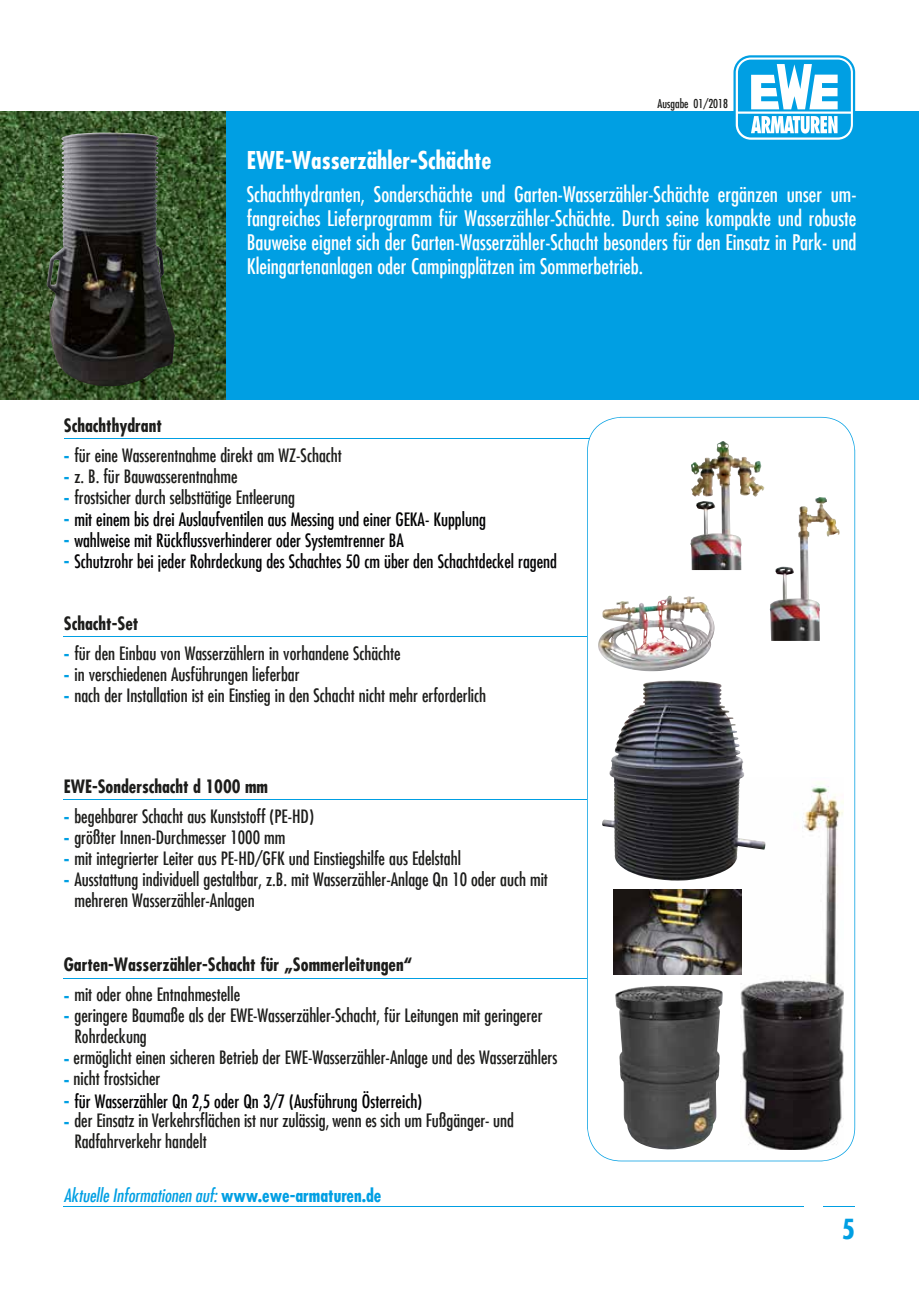
<style>
.page{position:relative;width:919px;height:1289px;background:#fff}
.page>*{position:absolute;margin:0;border:0;box-sizing:border-box;transform-origin:0 0}
.t1{font:700 condensed 27px "Futura Com";color:#009fe3}
.t2{font:700 condensed 24px "Futura Com";color:#fff}
.t3{font:500 condensed 21px/24px "Futura Com";color:#fff;text-align:justify}
.t4{font:500 condensed 18px/21px "Futura Com";color:#1d1d1b}
.t5{font:500 condensed 18px "Futura Com";color:#020203}
.t6{font:700 condensed 18px "Futura Com";color:#1d1d1b}
.t7{font:500 condensed 18px "Futura Com";color:#040305}
.t8{font:500 condensed 18px "Futura Com";color:#030304}
.t9{font:italic 500 condensed 18px "Futura Com";color:#009fe3}
.t10{font:500 condensed 12px "Futura Com";color:#1d1d1b}
.s1{font-weight:700;color:#009fe3}
.s2{font-weight:700;font-style:normal}
</style>
<div class="page">
<div style="left:0;top:112px;width:918px;height:288px;background:#009fe3"></div>
<hr style="left:64px;top:1205px;width:740px;height:1px;background:#009fe3">
<hr style="left:823px;top:1205px;width:32px;height:1px;background:#009fe3">
<svg style="left:733px;top:55px;width:122px;height:87px"></svg>
<svg style="left:735px;top:58px;width:117px;height:82px"></svg>
<svg style="left:738px;top:60px;width:112px;height:77px"></svg>
<svg style="left:587px;top:417px;width:268px;height:744px"></svg>
<hr style="left:64px;top:438px;width:525px;height:1px;background:#009fe3">
<hr style="left:64px;top:799px;width:523px;height:1px;background:#009fe3">
<hr style="left:64px;top:978px;width:523px;height:1px;background:#009fe3">
<hr style="left:64px;top:636px;width:523px;height:1px;background:#009fe3">
<img style="left:0;top:112px;width:225px;height:288px">
<img style="left:769px;top:497px;width:70px;height:144px">
<img style="left:615px;top:985px;width:107px;height:164px">
<img style="left:740px;top:777px;width:103px;height:372px">
<img style="left:598px;top:595px;width:116px;height:76px">
<img style="left:690px;top:441px;width:74px;height:129px">
<img style="left:602px;top:681px;width:163px;height:199px">
<img style="left:613px;top:889px;width:128px;height:85px">
<img style="left:47px;top:133px;width:128px;height:253px">
<p class="t10" style="left:657px;top:95px;width:72px">Ausgabe 01/2018</p>
<h2 class="t2" style="left:247px;top:144px;width:246px">EWE-Wasserzähler-Schächte</h2>
<p class="t3" style="left:247px;top:181px;width:611px">Schachthydranten, Sonderschächte und Garten-Wasserzähler-Schächte ergänzen unser um&shy;fangreiches Lieferprogramm für Wasserzähler-Schächte. Durch seine kompakte und robuste Bauweise eignet sich der Garten-Wasserzähler-Schacht besonders für den Einsatz in Park- und Kleingartenanlagen oder Campingplätzen im Sommerbetrieb.</p>
<p class="t6" style="left:64px;top:413px;width:100px">Schachthydrant</p>
<p class="t4" style="left:64px;top:444px;width:279px"><span class="s1">-</span> für eine Wasserentnahme direkt am WZ-Schacht</p>
<p class="t4" style="left:64px;top:465px;width:175px"><span class="s1">-</span> z. B. für Bauwasserentnahme</p>
<p class="t4" style="left:64px;top:486px;width:233px"><span class="s1">-</span> frostsicher durch selbsttätige Entleerung</p>
<p class="t5" style="left:64px;top:507px;width:423px"><span class="s1">-</span> mit einem bis drei Auslaufventilen aus Messing und einer GEKA- Kupplung</p>
<p class="t8" style="left:64px;top:528px;width:341px"><span class="s1">-</span> wahlweise mit Rückflussverhinderer oder Systemtrenner BA</p>
<p class="t7" style="left:64px;top:549px;width:494px"><span class="s1">-</span> Schutzrohr bei jeder Rohrdeckung des Schachtes 50 cm über den Schachtdeckel ragend</p>
<p class="t6" style="left:64px;top:611px;width:76px">Schacht-Set</p>
<p class="t4" style="left:64px;top:642px;width:338px"><span class="s1">-</span> für den Einbau von Wasserzählern in vorhandene Schächte</p>
<p class="t4" style="left:64px;top:663px;width:237px"><span class="s1">-</span> in verschiedenen Ausführungen lieferbar</p>
<p class="t4" style="left:64px;top:684px;width:424px"><span class="s1">-</span> nach der Installation ist ein Einstieg in den Schacht nicht mehr erforderlich</p>
<p class="t6" style="left:64px;top:774px;width:206px">EWE-Sonderschacht d 1000 mm</p>
<p class="t4" style="left:64px;top:805px;width:252px"><span class="s1">-</span> begehbarer Schacht aus Kunststoff (PE-HD)</p>
<p class="t4" style="left:64px;top:826px;width:223px"><span class="s1">-</span> größter Innen-Durchmesser 1000 mm</p>
<p class="t4" style="left:64px;top:847px;width:398px"><span class="s1">-</span> mit integrierter Leiter aus PE-HD/GFK und Einstiegshilfe aus Edelstahl</p>
<p class="t4" style="left:74px;top:868px;width:475px;text-indent:-11px"><span class="s1">-</span> Ausstattung individuell gestaltbar, z.B. mit Wasserzähler-Anlage Qn 10 oder auch mit mehreren Wasserzähler-Anlagen</p>
<p class="t6" style="left:64px;top:952px;width:350px">Garten-Wasserzähler-Schacht für „Sommerleitungen“</p>
<p class="t4" style="left:64px;top:983px;width:178px"><span class="s1">-</span> mit oder ohne Entnahmestelle</p>
<p class="t4" style="left:74px;top:1004px;width:469px;text-indent:-11px"><span class="s1">-</span> geringere Baumaße als der EWE-Wasserzähler-Schacht, für Leitungen mit geringerer<br>Rohrdeckung</p>
<p class="t4" style="left:64px;top:1046px;width:495px"><span class="s1">-</span> ermöglicht einen sicheren Betrieb der EWE-Wasserzähler-Anlage und des Wasserzählers</p>
<p class="t4" style="left:64px;top:1067px;width:98px"><span class="s1">-</span> nicht frostsicher</p>
<p class="t5" style="left:64px;top:1088px;width:360px"><span class="s1">-</span> für Wasserzähler Qn 2,5 oder Qn 3/7 (Ausführung Österreich)</p>
<p class="t4" style="left:74px;top:1109px;width:441px;text-indent:-11px"><span class="s1">-</span> der Einsatz in Verkehrsflächen ist nur zulässig, wenn es sich um Fußgänger- und<br>Radfahrverkehr handelt</p>
<p class="t9" style="left:64px;top:1182px;width:319px">Aktuelle Informationen auf: <span class="s2">www.ewe-armaturen.de</span></p>
<h1 class="t1" style="left:841px;top:1210px;width:15px">5</h1>
</div>
